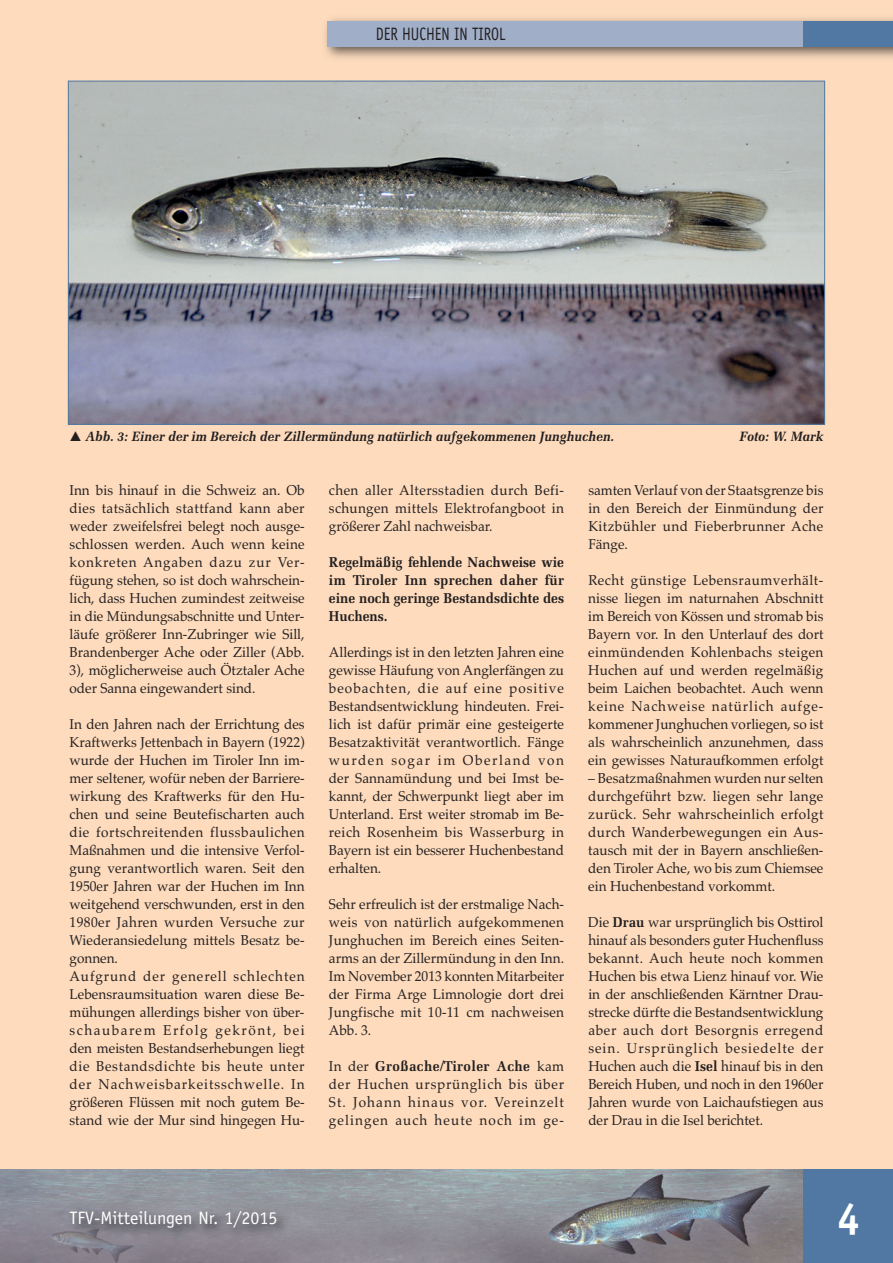
<style>
.page{position:relative;width:893px;height:1263px;background:#fddbbc}
.page>*{position:absolute;margin:0;border:0;box-sizing:border-box;transform-origin:0 0}
.t1{font:700 45px "Officina Sans";color:#fff;scale:.9 1}
.t2{font:18px "Officina Sans";color:#fff}
.t3{font:18px "Officina Sans";color:#231f20;scale:.8 1}
.t4{font:14.25px/18px "Palatino";color:#231f20;text-align:justify;scale:.95 1}
.t5{font:700 14.25px/18px "Melior";color:#231f20;text-align:justify;scale:.95 1}
.t6{font:700 14.25px "Melior";letter-spacing:.025em;color:#231f20;scale:.95 1}
.t7{font:italic 700 13.5px "Melior";color:#231f20;scale:.93 1}
.s1{font-family:"Palatino";font-weight:400}
.s2{font-family:"Melior";font-weight:700}
</style>
<div class="page">
<div style="left:804px;top:1169px;width:89px;height:94px;background:#5078a2"></div>
<img style="left:61px;top:1169px;width:743px;height:94px">
<div style="left:327px;top:21px;width:566px;height:26px;background:#a0aec7"></div>
<div style="left:804px;top:21px;width:89px;height:26px;background:#5078a2"></div>
<img style="left:70px;top:83px;width:753px;height:340px">
<p class="t3" style="left:376px;top:27px;width:164px">DER HUCHEN IN TIROL</p>
<p class="t7" style="left:85px;top:431px;width:570px">Abb. 3: Einer der im Bereich der Zillermündung natürlich aufgekommenen Junghuchen.</p>
<p class="t7" style="left:739px;top:431px;width:92px">Foto: W. Mark</p>
<p class="t4" style="left:70px;top:483px;width:249px">Inn bis hinauf in die Schweiz an. Ob dies tatsächlich stattfand kann aber weder zweifelsfrei belegt noch ausge&shy;schlossen werden. Auch wenn keine konkreten Angaben dazu zur Ver&shy;fügung stehen, so ist doch wahrschein&shy;lich, dass Huchen zumindest zeitweise in die Mündungsabschnitte und Unter&shy;läufe größerer Inn-Zubringer wie Sill, Brandenberger Ache oder Ziller (Abb.<br>3), möglicherweise auch Ötztaler Ache oder Sanna eingewandert sind.</p>
<p class="t4" style="left:70px;top:717px;width:249px;text-align:left">In den Jahren nach der Errichtung des Kraftwerks Jettenbach in Bayern (1922) wurde der Huchen im Tiroler Inn im&shy;mer seltener, wofür neben der Barriere&shy;wirkung des Kraftwerks für den Hu&shy;chen und seine Beutefischarten auch die fortschreitenden flussbaulichen Maßnahmen und die intensive Verfol&shy;gung verantwortlich waren. Seit den 1950er Jahren war der Huchen im Inn weitgehend verschwunden, erst in den 1980er Jahren wurden Versuche zur Wiederansiedelung mittels Besatz be&shy;gonnen.<br>Aufgrund der generell schlechten Lebensraumsituation waren diese Be&shy;mühungen allerdings bisher von über&shy;schaubarem Erfolg gekrönt, bei den meisten Bestandserhebungen liegt die Bestandsdichte bis heute unter der Nachweisbarkeitsschwelle. In größeren Flüssen mit noch gutem Be&shy;stand wie der Mur sind hingegen Hu-</p>
<p class="t4" style="left:329px;top:482px;width:249px">chen aller Altersstadien durch Befi&shy;schungen mittels Elektrofangboot in größerer Zahl nachweisbar.</p>
<p class="t5" style="left:329px;top:554px;width:249px">Regelmäßig fehlende Nachweise wie im Tiroler Inn sprechen daher für eine noch geringe Bestandsdichte des Huchens.</p>
<p class="t4" style="left:329px;top:645px;width:249px">Allerdings ist in den letzten Jahren eine gewisse Häufung von Anglerfängen zu beobachten, die auf eine positive Bestandsentwicklung hindeuten. Frei&shy;lich ist dafür primär eine gesteigerte Besatzaktivität verantwortlich. Fänge wurden sogar im Oberland von der Sannamündung und bei Imst be&shy;kannt, der Schwerpunkt liegt aber im Unterland. Erst weiter stromab im Be&shy;reich Rosenheim bis Wasserburg in Bayern ist ein besserer Huchenbestand erhalten.</p>
<p class="t4" style="left:329px;top:897px;width:249px">Sehr erfreulich ist der erstmalige Nach&shy;weis von natürlich aufgekommenen Junghuchen im Bereich eines Seiten&shy;arms an der Zillermündung in den Inn.<br>Im November 2013 konnten Mitarbeiter der Firma Arge Limnologie dort drei Jungfische mit 10-11 cm nachweisen Abb. 3.</p>
<p class="t6" style="left:329px;top:1060px;width:249px"><span class="s1">In der</span> Großache/Tiroler Ache <span class="s1">kam</span></p>
<p class="t4" style="left:329px;top:1077px;width:249px">der Huchen ursprünglich bis über St. Johann hinaus vor. Vereinzelt gelingen auch heute noch im ge-</p>
<p class="t4" style="left:588px;top:482px;width:249px">samten Verlauf von der Staatsgrenze bis in den Bereich der Einmündung der Kitzbühler und Fieberbrunner Ache Fänge.</p>
<p class="t4" style="left:588px;top:573px;width:249px">Recht günstige Lebensraumverhält&shy;nisse liegen im naturnahen Abschnitt im Bereich von Kössen und stromab bis Bayern vor. In den Unterlauf des dort einmündenden Kohlenbachs steigen Huchen auf und werden regelmäßig beim Laichen beobachtet. Auch wenn keine Nachweise natürlich aufge&shy;kommener Junghuchen vorliegen, so ist als wahrscheinlich anzunehmen, dass ein gewisses Naturaufkommen erfolgt</p>
<p class="t4" style="left:588px;top:771px;width:249px">– Besatzmaßnahmen wurden nur selten durchgeführt bzw. liegen sehr lange zurück. Sehr wahrscheinlich erfolgt durch Wanderbewegungen ein Aus&shy;tausch mit der in Bayern anschließen&shy;den Tiroler Ache, wo bis zum Chiemsee ein Huchenbestand vorkommt.</p>
<p class="t4" style="left:588px;top:915px;width:249px">Die <span class="s2">Drau</span> war ursprünglich bis Osttirol hinauf als besonders guter Huchenfluss bekannt. Auch heute noch kommen Huchen bis etwa Lienz hinauf vor. Wie in der anschließenden Kärntner Drau&shy;strecke dürfte die Bestandsentwicklung aber auch dort Besorgnis erregend sein. Ursprünglich besiedelte der Huchen auch die <span class="s2">Isel</span> hinauf bis in den Bereich Huben, und noch in den 1960er Jahren wurde von Laichaufstiegen aus der Drau in die Isel berichtet.</p>
<p class="t2" style="left:70px;top:1211px;width:209px">TFV-Mitteilungen Nr. 1/2015</p>
<h1 class="t1" style="left:837px;top:1202px;width:27px">4</h1>
</div>
